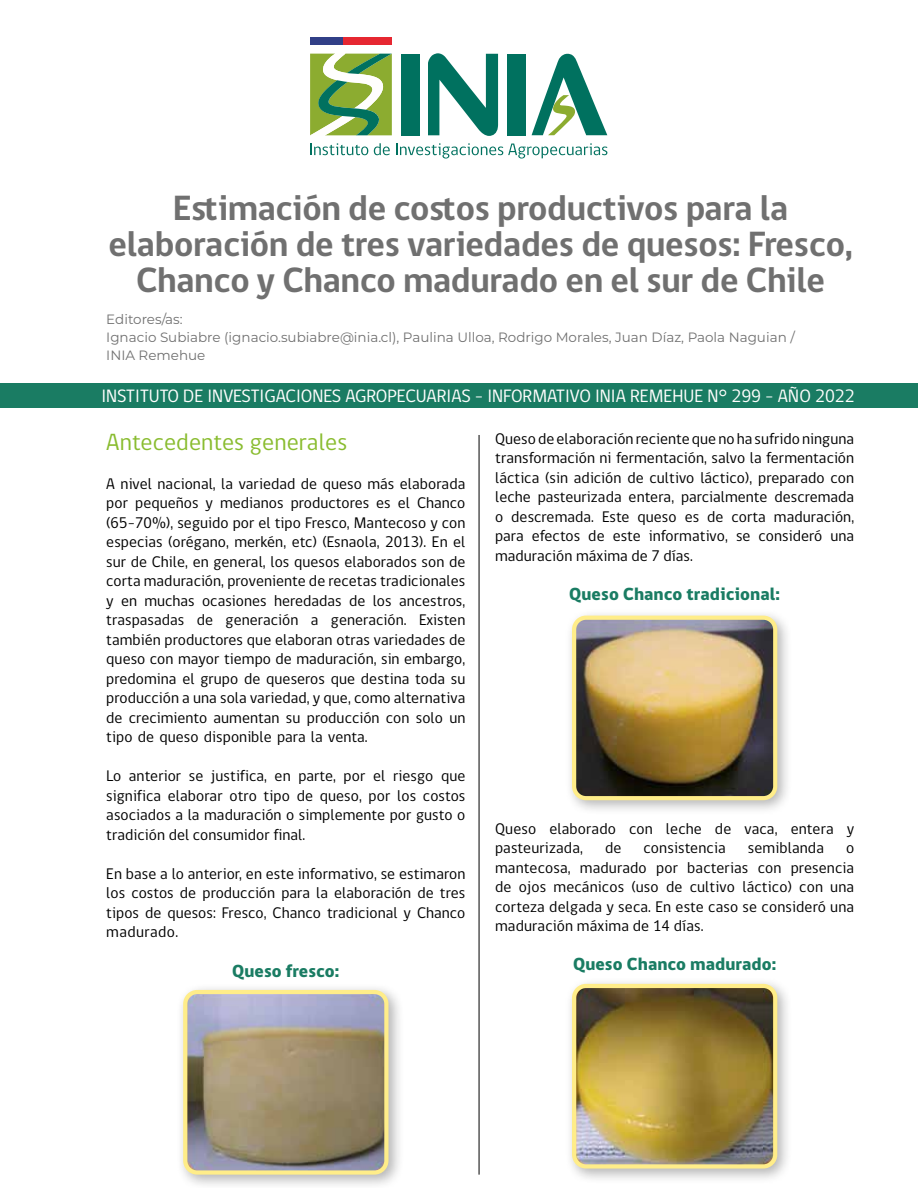
<style>
.page{position:relative;width:918px;height:1188px;background:#fff}
.page>*{position:absolute;margin:0;border:0;box-sizing:border-box;transform-origin:0 0}
.t1{font:700 36px/36px "gob CL";letter-spacing:-.01em;color:#707070;text-align:center}
.t2{font:24px "gob CL";letter-spacing:.005em;color:#89bc2f}
.t3{font:18.45px "gob CL";color:#fffefd}
.t4{font:800 18px "gob CL";letter-spacing:.005em;color:#1a7c63}
.t5{font:15.75px/19.5px "gob CL";letter-spacing:.005em;color:#000;text-align:justify}
.t6{font:13.5px/18px "Montserrat";color:#707070}
</style>
<div class="page">
<div style="left:0;top:383px;width:918px;height:25px;background:#1a7c63"></div>
<hr style="left:479px;top:435px;width:1px;height:740px;background:#000">
<div style="left:565px;top:608px;width:228px;height:208px;background:#000;opacity:.3"></div>
<img style="left:574px;top:618px;width:201px;height:180px">
<div style="left:572px;top:616px;width:205px;height:184px;border:4px solid #ffed89;border-radius:12px"></div>
<div style="left:176px;top:983px;width:228px;height:205px;background:#000;opacity:.3"></div>
<img style="left:185px;top:992px;width:201px;height:181px">
<div style="left:183px;top:990px;width:205px;height:185px;border:4px solid #ffed89;border-radius:12px"></div>
<div style="left:565px;top:977px;width:228px;height:207px;background:#000;opacity:.3"></div>
<img style="left:577px;top:987px;width:198px;height:179px">
<div style="left:572px;top:984px;width:205px;height:185px;border:4px solid #ffed89;border-radius:12px"></div>
<div style="left:310px;top:37px;width:33px;height:8px;background:#313f87"></div>
<div style="left:343px;top:37px;width:49px;height:8px;background:#e62731"></div>
<div style="left:401px;top:54px;width:19px;height:81px;background:#00715f"></div>
<svg style="left:428px;top:53px;width:70px;height:83px"></svg>
<div style="left:507px;top:54px;width:19px;height:81px;background:#00715f"></div>
<svg style="left:310px;top:54px;width:82px;height:81px"></svg>
<svg style="left:532px;top:54px;width:75px;height:81px"></svg>
<svg style="left:310px;top:143px;width:58px;height:12px"></svg>
<svg style="left:374px;top:143px;width:16px;height:12px"></svg>
<svg style="left:396px;top:143px;width:211px;height:16px"></svg>
<h1 class="t1" style="left:108px;top:191px;width:746px">Estimación de costos productivos para la elaboración de tres variedades de quesos: Fresco,<br>Chanco y Chanco madurado en el sur de Chile</h1>
<p class="t6" style="left:106px;top:310px;width:690px">Editores/as:<br>Ignacio Subiabre (ignacio.subiabre@inia.cl), Paulina Ulloa, Rodrigo Morales, Juan Díaz, Paola Naguian /<br>INIA Remehue</p>
<p class="t3" style="left:101px;top:384px;width:755px">INSTITUTO DE INVESTIGACIONES AGROPECUARIAS - INFORMATIVO INIA REMEHUE N° 299 - AÑO 2022</p>
<h2 class="t2" style="left:106px;top:426px;width:242px">Antecedentes generales</h2>
<p class="t5" style="left:106px;top:474px;width:361px">A nivel nacional, la variedad de queso más elaborada por pequeños y medianos productores es el Chanco (65-70%), seguido por el tipo Fresco, Mantecoso y con especias (orégano, merkén, etc) (Esnaola, 2013). En el sur de Chile, en general, los quesos elaborados son de corta maduración, proveniente de recetas tradicionales y en muchas ocasiones heredadas de los ancestros, traspasadas de generación a generación. Existen también productores que elaboran otras variedades de queso con mayor tiempo de maduración, sin embargo, predomina el grupo de queseros que destina toda su producción a una sola variedad, y que, como alternativa de crecimiento aumentan su producción con solo un tipo de queso disponible para la venta.</p>
<p class="t5" style="left:106px;top:767px;width:361px">Lo anterior se justifica, en parte, por el riesgo que significa elaborar otro tipo de queso, por los costos asociados a la maduración o simplemente por gusto o tradición del consumidor final.</p>
<p class="t5" style="left:106px;top:864px;width:361px">En base a lo anterior, en este informativo, se estimaron los costos de producción para la elaboración de tres tipos de quesos: Fresco, Chanco tradicional y Chanco madurado.</p>
<p class="t4" style="left:232px;top:958px;width:109px">Queso fresco:</p>
<p class="t5" style="left:495px;top:429px;width:361px">Queso de elaboración reciente que no ha sufrido ninguna transformación ni fermentación, salvo la fermentación láctica (sin adición de cultivo láctico), preparado con leche pasteurizada entera, parcialmente descremada o descremada. Este queso es de corta maduración, para efectos de este informativo, se consideró una maduración máxima de 7 días.</p>
<p class="t4" style="left:569px;top:582px;width:212px">Queso Chanco tradicional:</p>
<p class="t5" style="left:495px;top:819px;width:361px">Queso elaborado con leche de vaca, entera y pasteurizada,</p>
<p class="t5" style="left:605px;top:839px;width:18px">de</p>
<p class="t5" style="left:643px;top:839px;width:84px">consistencia</p>
<p class="t5" style="left:748px;top:839px;width:78px">semiblanda</p>
<p class="t5" style="left:495px;top:839px;width:361px;text-indent:351px">o mantecosa, madurado por bacterias con presencia de ojos mecánicos (uso de cultivo láctico) con una corteza delgada y seca. En este caso se consideró una maduración máxima de 14 días.</p>
<p class="t4" style="left:573px;top:952px;width:205px">Queso Chanco madurado:</p>
</div>
